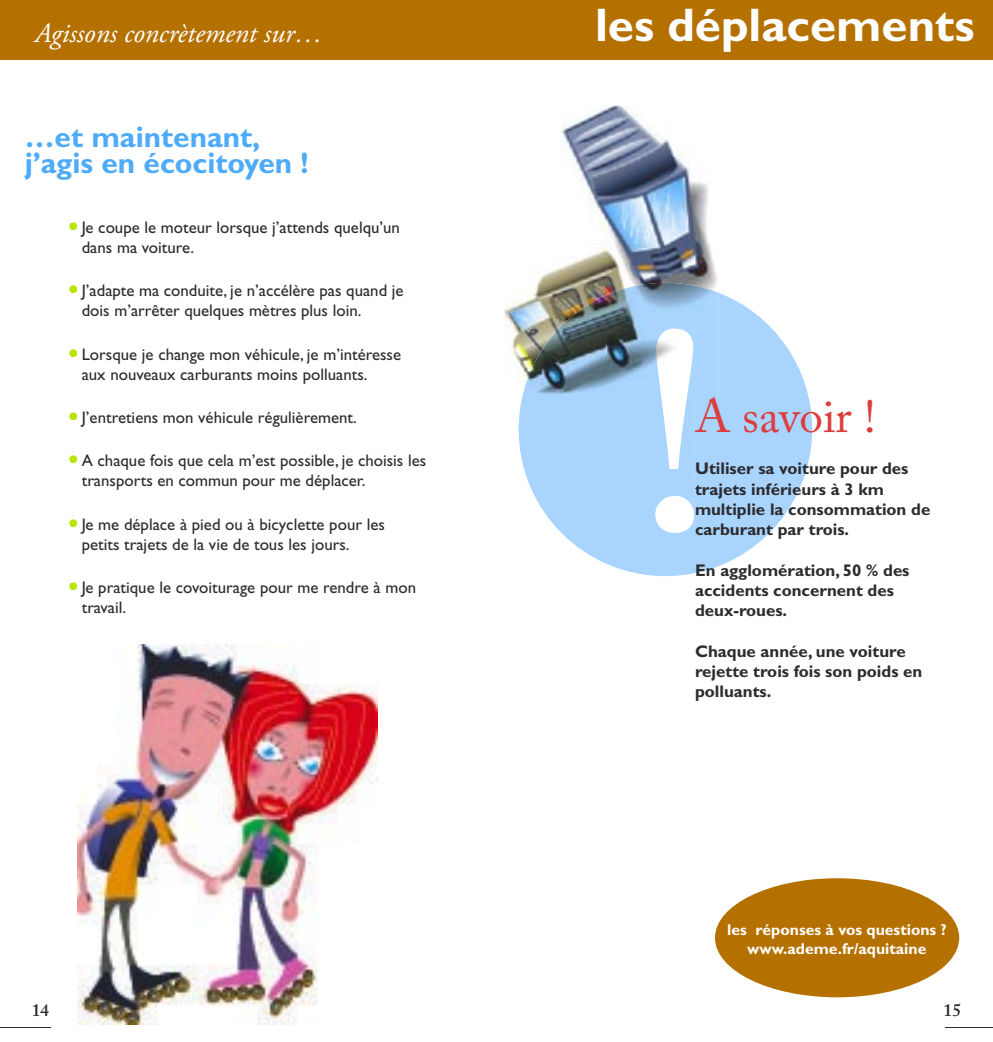
<style>
.page{position:relative;width:993px;height:1042px;background:#fff}
.page>*{position:absolute;margin:0;border:0;box-sizing:border-box;transform-origin:0 0}
.t1{font:700 47.25px "Gill Sans";color:#fff}
.t2{font:47.25px "Adobe Caslon Pro";color:#dc3d3d}
.t3{font:700 29.75px/26.2px "Gill Sans";color:#4dabfa}
.t4{font:italic 28px "Adobe Garamond Pro";color:#fff}
.t5{font:600 17.5px "Adobe Caslon Pro";color:#2c2b2e}
.t6{font:16.8px/20.1px "Gill Sans";color:#2c2b2e}
.t7{font:700 16.8px/20.3px "Gill Sans";color:#2c2b2e}
.t8{font:700 15.75px/18.9px "Gill Sans";color:#fff;text-align:center}
.s1{font-size:31.5px;color:#b8e400}
</style>
<div class="page">
<hr style="left:0;top:1027px;width:50px;height:1px;background:#2c2b2e">
<hr style="left:944px;top:1027px;width:48px;height:1px;background:#2c2b2e">
<div style="left:496px;top:0;width:496px;height:60px;background:#b57100"></div>
<div style="left:0;top:0;width:496px;height:60px;background:#b57100"></div>
<svg style="left:518px;top:293px;width:293px;height:283px;fill:#a9d4fd"></svg>
<div style="left:655px;top:394px;width:39px;height:139px;background:#a9d4fd"></div>
<svg style="left:655px;top:394px;width:38px;height:139px"></svg>
<img style="left:504px;top:106px;width:213px;height:288px">
<img style="left:523px;top:283px;width:195px;height:111px">
<img style="left:655px;top:328px;width:39px;height:66px">
<img style="left:78px;top:645px;width:300px;height:379px">
<div style="left:714px;top:878px;width:244px;height:119px;background:#b57100;border-radius:50%"></div>
<h3 class="t4" style="left:35px;top:16px;width:289px">Agissons concrètement sur…</h3>
<h2 class="t3" style="left:25px;top:123px;width:285px">…et maintenant, j’agis en écocitoyen !</h2>
<p class="t6" style="left:82px;top:217px;width:319px;text-indent:-14px"><span class="s1">•</span> Je coupe le moteur lorsque j’attends quelqu’un dans ma voiture.</p>
<p class="t6" style="left:82px;top:280px;width:323px;text-indent:-14px"><span class="s1">•</span> J’adapte ma conduite, je n’accélère pas quand je dois m’arrêter quelques mètres plus loin.</p>
<p class="t6" style="left:82px;top:344px;width:321px;text-indent:-14px"><span class="s1">•</span> Lorsque je change mon véhicule, je m’intéresse aux nouveaux carburants moins polluants.</p>
<p class="t6" style="left:68px;top:407px;width:290px"><span class="s1">•</span> J’entretiens mon véhicule régulièrement.</p>
<p class="t6" style="left:82px;top:450px;width:346px;text-indent:-14px"><span class="s1">•</span> A chaque fois que cela m’est possible, je choisis les transports en commun pour me déplacer.</p>
<p class="t6" style="left:82px;top:514px;width:304px;text-indent:-14px"><span class="s1">•</span> Je me déplace à pied ou à bicyclette pour les petits trajets de la vie de tous les jours.</p>
<p class="t6" style="left:82px;top:577px;width:336px;text-indent:-14px"><span class="s1">•</span> Je pratique le covoiturage pour me rendre à mon travail.</p>
<h1 class="t1" style="left:595px;top:-3px;width:381px">les déplacements</h1>
<h1 class="t2" style="left:694px;top:388px;width:182px">A savoir !</h1>
<p class="t7" style="left:694px;top:458px;width:237px">Utiliser sa voiture pour des trajets inférieurs à 3 km multiplie la consommation de carburant par trois.</p>
<p class="t7" style="left:694px;top:560px;width:216px">En agglomération, 50 % des accidents concernent des deux-roues.</p>
<p class="t7" style="left:694px;top:641px;width:229px">Chaque année, une voiture rejette trois fois son poids en polluants.</p>
<p class="t8" style="left:726px;top:920px;width:221px">les réponses à vos questions ? www.ademe.fr/aquitaine</p>
<p class="t5" style="left:32px;top:999px;width:19px">14</p>
<p class="t5" style="left:943px;top:999px;width:19px">15</p>
</div>
